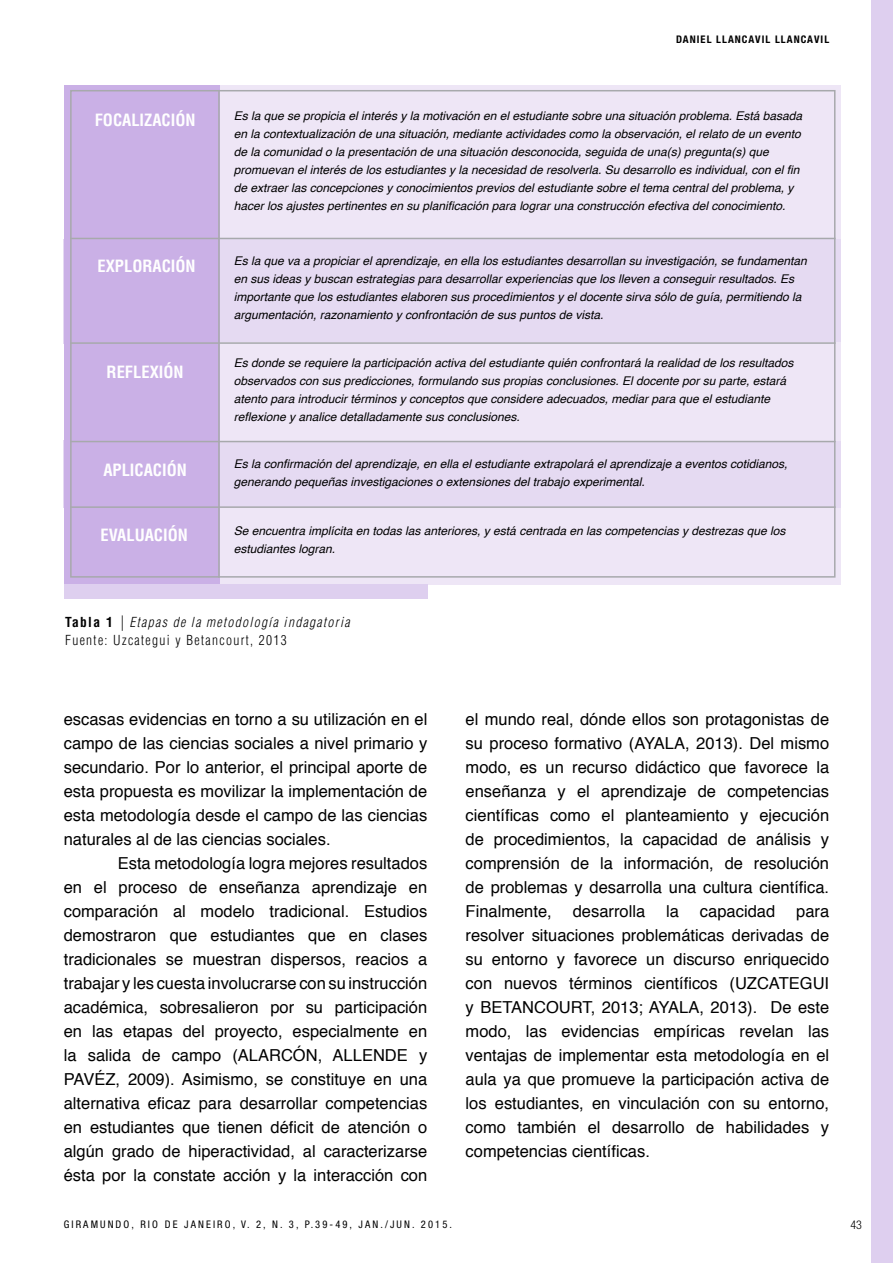
<style>
.page{position:relative;width:893px;height:1263px;background:#fff}
.page>*{position:absolute;margin:0;border:0;box-sizing:border-box;transform-origin:0 0}
.t1{font:16.5px/24px "Helvetica";color:#000;text-align:justify}
.t2{font:700 condensed 16.5px "Helvetica LT Std";color:#fff}
.t3{font:italic 300 condensed 13.5px/18px "Helvetica LT Std";letter-spacing:.1em;color:#000}
.t4{font:italic 12px/18px "Helvetica";color:#000}
.t5{font:300 condensed 12px "Helvetica Neue LT Std";color:#000}
.t6{font:condensed 10.5px "Helvetica Neue LT Std";letter-spacing:.2em;color:#000}
.t7{font:700 condensed 10.5px "Helvetica Neue LT Std";letter-spacing:.1em;color:#000}
.s1{font-weight:700;font-style:normal}
.s2{font-style:normal}
</style>
<div class="page">
<div style="left:64px;top:239px;width:777px;height:105px;background:#e5daf2"></div>
<div style="left:64px;top:440px;width:777px;height:68px;background:#e5daf2"></div>
<div style="left:872px;top:0;width:21px;height:1263px;background:#decfef"></div>
<div style="left:218px;top:85px;width:623px;height:153px;background:#eee6f6"></div>
<div style="left:218px;top:342px;width:623px;height:99px;background:#eee6f6"></div>
<div style="left:218px;top:508px;width:623px;height:77px;background:#eee6f6"></div>
<div style="left:64px;top:85px;width:156px;height:500px;background:#cab0e6"></div>
<hr style="left:218px;top:90px;width:2px;height:488px;background:#a7a9ac">
<hr style="left:70px;top:238px;width:765px;height:1px;background:#a7a9ac">
<hr style="left:70px;top:342px;width:765px;height:2px;background:#a7a9ac">
<hr style="left:70px;top:441px;width:765px;height:1px;background:#a7a9ac">
<hr style="left:70px;top:506px;width:765px;height:2px;background:#a7a9ac">
<div style="left:64px;top:585px;width:363px;height:14px;background:#decfef"></div>
<p class="t7" style="left:676px;top:32px;width:155px">DANIEL LLANCAVIL LLANCAVIL</p>
<p class="t2" style="left:95px;top:109px;width:68px">FOCALIZACIÓN</p>
<p class="t2" style="left:98px;top:255px;width:45px">EXPLORACIÓN</p>
<p class="t2" style="left:107px;top:362px;width:61px">REFLEXIÓN</p>
<p class="t2" style="left:70px;top:460px;width:19px">AP</p>
<p class="t2" style="left:122px;top:460px;width:18px">LICACIÓN</p>
<p class="t2" style="left:100px;top:524px;width:44px">EVALUACIÓN</p>
<p class="t4" style="left:234px;top:107px;width:570px">Es la que se propicia el interés y la motivación en el estudiante sobre una situación problema. Está basada en la contextualización de una situación, mediante actividades como la observación, el relato de un evento de la comunidad o la presentación de una situación desconocida, seguida de una(s) pregunta(s) que promuevan el interés de los estudiantes y la necesidad de resolverla. Su desarrollo es individual, con el fin de extraer las concepciones y conocimientos previos del estudiante sobre el tema central del problema, y hacer los ajustes pertinentes en su planificación para lograr una construcción efectiva del conocimiento.</p>
<p class="t4" style="left:234px;top:252px;width:574px">Es la que va a propiciar el aprendizaje, en ella los estudiantes desarrollan su investigación, se fundamentan en sus ideas y buscan estrategias para desarrollar experiencias que los lleven a conseguir resultados. Es importante que los estudiantes elaboren sus procedimientos y el docente sirva sólo de guía, permitiendo la argumentación, razonamiento y confrontación de sus puntos de vista.</p>
<p class="t4" style="left:234px;top:354px;width:561px">Es donde se requiere la participación activa del estudiante quién confrontará la realidad de los resultados observados con sus predicciones, formulando sus propias conclusiones. El docente por su parte, estará atento para introducir términos y conceptos que considere adecuados, mediar para que el estudiante reflexione y analice detalladamente sus conclusiones.</p>
<p class="t4" style="left:234px;top:455px;width:555px">Es la confirmación del aprendizaje, en ella el estudiante extrapolará el aprendizaje a eventos cotidianos, generando pequeñas investigaciones o extensiones del trabajo experimental.</p>
<p class="t4" style="left:234px;top:522px;width:553px">Se encuentra implícita en todas las anteriores, y está centrada en las competencias y destrezas que los estudiantes logran.</p>
<p class="t3" style="left:65px;top:613px;width:286px"><span class="s1">TABLA 1</span> | Etapas de la metodología indagatoria<br><span class="s2">Fuente: Uzcategui y Betancourt, 2013</span></p>
<p class="t1" style="left:64px;top:707px;width:365px">escasas evidencias en torno a su utilización en el campo de las ciencias sociales a nivel primario y secundario. Por lo anterior, el principal aporte de esta propuesta es movilizar la implementación de esta metodología desde el campo de las ciencias naturales al de las ciencias sociales.</p>
<p class="t1" style="left:64px;top:851px;width:365px;text-indent:54px">Esta metodología logra mejores resultados en el proceso de enseñanza aprendizaje en comparación al modelo tradicional. Estudios demostraron que estudiantes que en clases tradicionales se muestran dispersos, reacios a trabajar y les cuesta involucrarse con su instrucción académica, sobresalieron por su participación en las etapas del proyecto, especialmente en la salida de campo (ALARCÓN, ALLENDE y PAVÉZ, 2009). Asimismo, se constituye en una alternativa eficaz para desarrollar competencias en estudiantes que tienen déficit de atención o algún grado de hiperactividad, al caracterizarse ésta por la constate acción y la interacción con</p>
<p class="t6" style="left:64px;top:1218px;width:303px">GIRAMUNDO, RIO DE JANEIRO, V. 2, N. 3, P.39-49, JAN</p>
<p class="t6" style="left:380px;top:1218px;width:18px">./JUN</p>
<p class="t6" style="left:412px;top:1218px;width:41px">. 2015.</p>
<p class="t1" style="left:466px;top:707px;width:365px">el mundo real, dónde ellos son protagonistas de su proceso formativo (AYALA, 2013). Del mismo modo, es un recurso didáctico que favorece la enseñanza y el aprendizaje de competencias científicas como el planteamiento y ejecución de procedimientos, la capacidad de análisis y comprensión de la información, de resolución de problemas y desarrolla una cultura científica.<br>Finalmente,</p>
<p class="t1" style="left:573px;top:900px;width:74px">desarrolla</p>
<p class="t1" style="left:666px;top:900px;width:14px">la</p>
<p class="t1" style="left:700px;top:900px;width:77px">capacidad</p>
<p class="t1" style="left:466px;top:900px;width:365px;text-indent:331px">para resolver situaciones problemáticas derivadas de su entorno y favorece un discurso enriquecido con nuevos términos científicos (UZCATEGUI y BETANCOURT, 2013; AYALA, 2013). De este modo, las evidencias empíricas revelan las ventajas de implementar esta metodología en el aula ya que promueve la participación activa de los estudiantes, en vinculación con su entorno, como también el desarrollo de habilidades y competencias científicas.</p>
<p class="t5" style="left:850px;top:1218px;width:13px">43</p>
</div>
